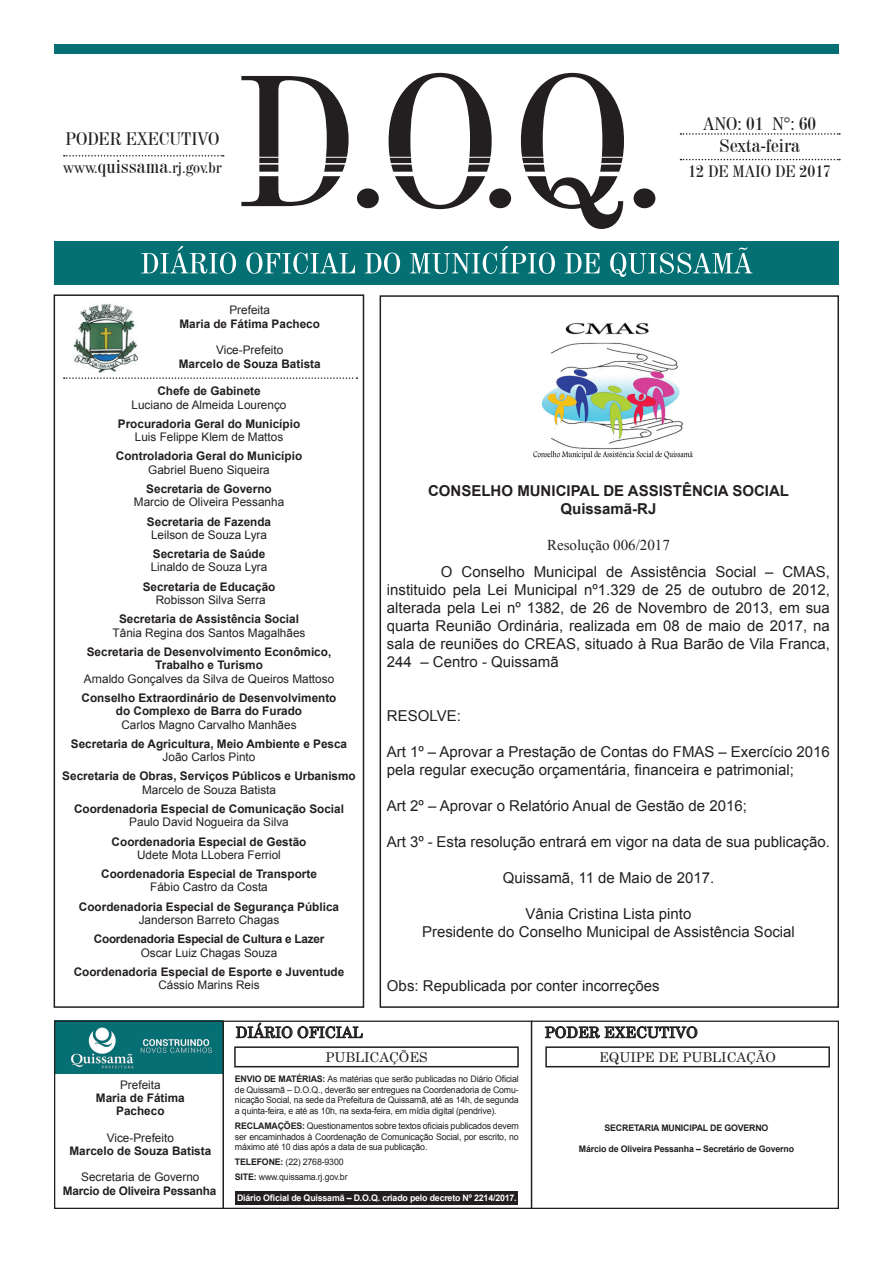
<style>
.page{position:relative;width:893px;height:1263px;background:#fff}
.page>*{position:absolute;margin:0;border:0;box-sizing:border-box;transform-origin:0 0}
.t1{font:condensed 18px/21.6px "Century 725 BT";color:#231f20;text-align:center;scale:1.1 1}
.t2{font:condensed 16.5px "Century 725 BT";color:#231f20;scale:1.1 1}
.t3{font:15px/18px "Arial";color:#231f20;text-align:justify}
.t4{font:700 15px/18px "Arial";color:#231f20;text-align:center}
.t5{font:15px "Century";color:#231f20}
.t6{font:condensed 15px "Century 725 BT";color:#231f20;scale:1.1 1}
.t7{font:15px "Times New Roman";color:#231f20}
.t8{font:13.5px "Century";color:#231f20}
.t9{font:700 11.85px/13.4px "Arial";color:#231f20;text-align:center}
.t10{font:11.85px "Arial";color:#231f20}
.t11{font:700 11.85px "Arial";letter-spacing:-.02em;color:#231f20}
.t12{font:9px/10.5px "Arial";letter-spacing:-.02em;color:#231f20;text-align:justify}
.t13{font:700 9px "Arial";letter-spacing:-.02em;color:#231f20}
.t14{font:700 9px "Arial";letter-spacing:-.02em;color:#fff}
.s1{font-size:18px}
.s2{font-weight:700}
</style>
<div class="page">
<div style="left:54px;top:242px;width:785px;height:43px;background:#047073"></div>
<div style="left:54px;top:44px;width:785px;height:9px;background:#047073"></div>
<svg style="left:141px;top:246px;width:611px;height:31px"></svg>
<svg style="left:680px;top:133px;width:160px;height:2px"></svg>
<svg style="left:64px;top:155px;width:160px;height:2px"></svg>
<svg style="left:680px;top:159px;width:160px;height:1px"></svg>
<svg style="left:241px;top:73px;width:414px;height:156px"></svg>
<hr style="left:251px;top:172px;width:387px;height:4px;background:#fff">
<hr style="left:251px;top:163px;width:387px;height:2px;background:#fff">
<hr style="left:251px;top:157px;width:387px;height:1px;background:#fff">
<div style="left:54px;top:1021px;width:168px;height:53px;background:#047073"></div>
<div style="left:236px;top:1191px;width:282px;height:13px;background:#231f20"></div>
<img style="left:63px;top:304px;width:75px;height:74px">
<div style="left:54px;top:294px;width:310px;height:714px;border:2px solid #231f20"></div>
<svg style="left:64px;top:377px;width:293px;height:2px"></svg>
<div style="left:54px;top:1020px;width:785px;height:189px;border:1px solid #231f20"></div>
<svg style="left:235px;top:1022px;width:128px;height:17px"></svg>
<svg style="left:544px;top:1026px;width:154px;height:13px"></svg>
<div style="left:234px;top:1046px;width:285px;height:21px;border:2px solid #231f20"></div>
<div style="left:545px;top:1046px;width:285px;height:21px;border:2px solid #231f20"></div>
<hr style="left:531px;top:1020px;width:1px;height:189px;background:#231f20">
<hr style="left:222px;top:1020px;width:2px;height:189px;background:#231f20">
<img style="left:70px;top:1027px;width:143px;height:42px">
<div style="left:380px;top:295px;width:459px;height:713px;border:2px solid #231f20"></div>
<img style="left:533px;top:322px;width:160px;height:137px">
<h1 class="t1" style="left:66px;top:127px;width:141px">PODER EXECUTIVO</h1>
<p class="t6" style="left:63px;top:158px;width:146px">www.<span class="s1">quissama</span>.rj.gov.br</p>
<h1 class="t1" style="left:703px;top:113px;width:104px">ANO: 01 N°: 60<br>Sexta-feira</h1>
<h2 class="t2" style="left:688px;top:161px;width:131px">12 DE MAIO DE 2017</h2>
<p class="t10" style="left:229px;top:303px;width:42px">Prefeita</p>
<p class="t9" style="left:179px;top:317px;width:142px">Maria de Fátima Pacheco</p>
<p class="t10" style="left:216px;top:342px;width:69px">Vice-Prefeito</p>
<p class="t9" style="left:179px;top:357px;width:143px">Marcelo de Souza Batista</p>
<p class="t9" style="left:157px;top:385px;width:105px">Chefe de Gabinete</p>
<p class="t10" style="left:132px;top:397px;width:156px">Luciano de Almeida Lourenço</p>
<p class="t9" style="left:118px;top:417px;width:184px">Procuradoria Geral do Município</p>
<p class="t10" style="left:135px;top:429px;width:150px">Luis Felippe Klem de Mattos</p>
<p class="t9" style="left:116px;top:450px;width:188px">Controladoria Geral do Município</p>
<p class="t10" style="left:148px;top:462px;width:123px">Gabriel Bueno Siqueira</p>
<p class="t9" style="left:146px;top:482px;width:127px">Secretaria de Governo</p>
<p class="t10" style="left:134px;top:494px;width:152px">Marcio de Oliveira Pessanha</p>
<p class="t9" style="left:147px;top:515px;width:126px">Secretaria de Fazenda</p>
<p class="t10" style="left:151px;top:527px;width:117px">Leilson de Souza Lyra</p>
<p class="t9" style="left:153px;top:548px;width:114px">Secretaria de Saúde</p>
<p class="t10" style="left:151px;top:559px;width:118px">Linaldo de Souza Lyra</p>
<p class="t9" style="left:143px;top:580px;width:134px">Secretaria de Educação</p>
<p class="t10" style="left:156px;top:592px;width:111px">Robisson Silva Serra</p>
<p class="t9" style="left:119px;top:613px;width:181px">Secretaria de Assistência Social</p>
<p class="t10" style="left:113px;top:625px;width:194px">Tânia Regina dos Santos Magalhães</p>
<p class="t9" style="left:87px;top:645px;width:246px">Secretaria de Desenvolvimento Econômico,<br>Trabalho e Turismo</p>
<p class="t10" style="left:84px;top:671px;width:252px">Arnaldo Gonçalves da Silva de Queiros Mattoso</p>
<p class="t9" style="left:82px;top:691px;width:256px">Conselho Extraordinário de Desenvolvimento do Complexo de Barra do Furado</p>
<p class="t10" style="left:121px;top:717px;width:177px">Carlos Magno Carvalho Manhães</p>
<p class="t9" style="left:71px;top:737px;width:278px">Secretaria de Agricultura, Meio Ambiente e Pesca</p>
<p class="t10" style="left:163px;top:749px;width:94px">João Carlos Pinto</p>
<p class="t9" style="left:62px;top:770px;width:295px">Secretaria de Obras, Serviços Públicos e Urbanismo</p>
<p class="t10" style="left:142px;top:782px;width:135px">Marcelo de Souza Batista</p>
<p class="t9" style="left:74px;top:802px;width:271px">Coordenadoria Especial de Comunicação Social</p>
<p class="t10" style="left:129px;top:814px;width:161px">Paulo David Nogueira da Silva</p>
<p class="t9" style="left:112px;top:835px;width:196px">Coordenadoria Especial de Gestão</p>
<p class="t10" style="left:137px;top:847px;width:145px">Udete Mota LLobera Ferriol</p>
<p class="t9" style="left:101px;top:868px;width:217px">Coordenadoria Especial de Transporte</p>
<p class="t10" style="left:150px;top:879px;width:119px">Fábio Castro da Costa</p>
<p class="t9" style="left:79px;top:900px;width:262px">Coordenadoria Especial de Segurança Pública</p>
<p class="t10" style="left:139px;top:912px;width:142px">Janderson Barreto Chagas</p>
<p class="t11" style="left:94px;top:931px;width:232px">Coordenadoria Especial de Cultura e Lazer</p>
<p class="t10" style="left:141px;top:945px;width:138px">Oscar Luiz Chagas Souza</p>
<p class="t9" style="left:74px;top:965px;width:272px">Coordenadoria Especial de Esporte e Juventude</p>
<p class="t10" style="left:158px;top:977px;width:103px">Cássio Marins Reis</p>
<p class="t4" style="left:428px;top:482px;width:362px">CONSELHO MUNICIPAL DE ASSISTÊNCIA SOCIAL<br>Quissamã-RJ</p>
<p class="t7" style="left:547px;top:535px;width:124px">Resolução 006/2017</p>
<p class="t3" style="left:387px;top:563px;width:444px;text-indent:54px">O Conselho Municipal de Assistência Social – CMAS, instituido pela Lei Municipal nº1.329 de 25 de outubro de 2012, alterada pela Lei nº 1382, de 26 de Novembro de 2013, em sua quarta Reunião Ordinária, realizada em 08 de maio de 2017, na sala de reuniões do CREAS, situado à Rua Barão de Vila Franca, 244 – Centro - Quissamã</p>
<p class="t3" style="left:387px;top:707px;width:75px">RESOLVE:</p>
<p class="t3" style="left:387px;top:743px;width:444px">Art 1º – Aprovar a Prestação de Contas do FMAS – Exercício 2016 pela regular execução orçamentária, financeira e patrimonial;</p>
<p class="t3" style="left:387px;top:797px;width:361px">Art 2º – Aprovar o Relatório Anual de Gestão de 2016;</p>
<p class="t3" style="left:387px;top:833px;width:444px">Art 3º - Esta resolução entrará em vigor na data de sua publicação.</p>
<p class="t3" style="left:503px;top:869px;width:213px">Quissamã, 11 de Maio de 2017.</p>
<p class="t3" style="left:422px;top:905px;width:374px;text-align:center">Vânia Cristina Lista pinto<br>Presidente do Conselho Municipal de Assistência Social</p>
<p class="t3" style="left:387px;top:977px;width:274px">Obs: Republicada por conter incorreções</p>
<p class="t10" style="left:120px;top:1076px;width:42px">Prefeita</p>
<p class="t9" style="left:96px;top:1091px;width:90px">Maria de Fátima<br>Pacheco</p>
<p class="t10" style="left:107px;top:1130px;width:69px">Vice-Prefeito</p>
<p class="t9" style="left:69px;top:1144px;width:143px">Marcelo de Souza Batista</p>
<p class="t10" style="left:81px;top:1169px;width:120px">Secretaria de Governo</p>
<p class="t11" style="left:63px;top:1183px;width:155px">Marcio de Oliveira Pessanha</p>
<p class="t5" style="left:236px;top:1020px;width:128px">DIÁRIO OFICIAL</p>
<p class="t5" style="left:545px;top:1020px;width:155px">PODER EXECUTIVO</p>
<p class="t8" style="left:325px;top:1046px;width:104px">PUBLICAÇÕES</p>
<p class="t8" style="left:599px;top:1046px;width:178px">EQUIPE DE PUBLICAÇÃO</p>
<p class="t12" style="left:235px;top:1074px;width:285px"><span class="s2">ENVIO DE MATÉRIAS:</span> As matérias que serão publicadas no Diário Oficial de Quissamã – D.O.Q., deverão ser entregues na Coordenadoria de Comu&shy;nicação Social, na sede da Prefeitura de Quissamã, até as 14h, de segunda a quinta-feira, e até as 10h, na sexta-feira, em mídia digital (pendrive).</p>
<p class="t12" style="left:235px;top:1121px;width:285px"><span class="s2">RECLAMAÇÕES:</span> Questionamentos sobre textos oficiais publicados devem ser encaminhados à Coordenação de Comunicação Social, por escrito, no máximo até 10 dias após a data de sua publicação.</p>
<p class="t12" style="left:235px;top:1154px;width:114px;line-height:15px"><span class="s2">TELEFONE:</span> (22) 2768-9300<br><span class="s2">SITE:</span> www.quissama.rj.gov.br</p>
<p class="t14" style="left:237px;top:1192px;width:281px">Diário Oficial de Quissamã – D.O.Q. criado pelo decreto Nº 2214/2017.</p>
<p class="t13" style="left:605px;top:1122px;width:165px">SECRETARIA MUNICIPAL DE GOVERNO</p>
<p class="t13" style="left:579px;top:1143px;width:217px">Márcio de Oliveira Pessanha – Secretário de Governo</p>
</div>
